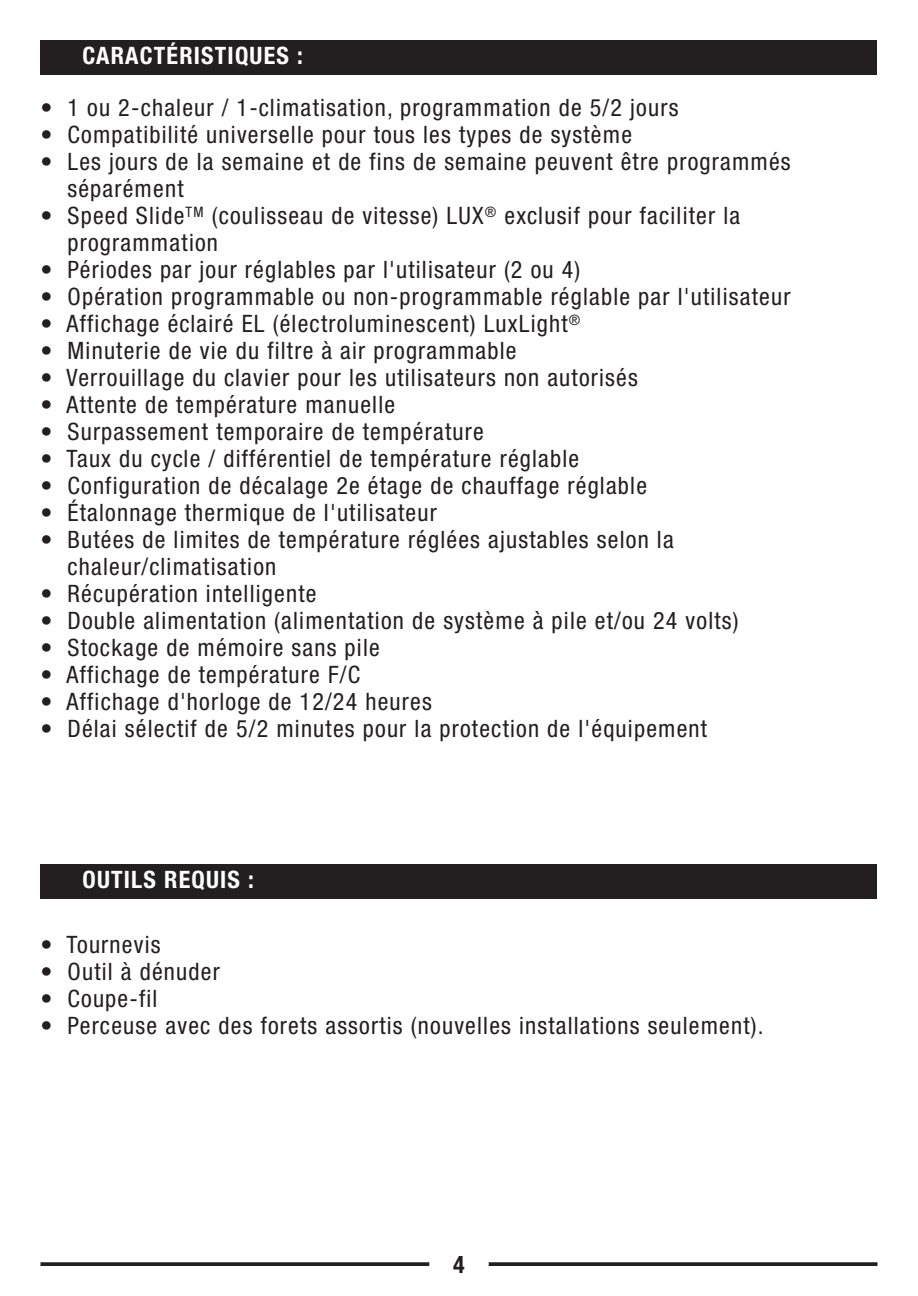
<style>
.page{position:relative;width:918px;height:1296px;background:#fff}
.page>*{position:absolute;margin:0;border:0;box-sizing:border-box;transform-origin:0 0}
.t1{font:condensed 24px/27px "Helvetica Neue LT Std";letter-spacing:.05em;color:#231f20}
.t2{font:700 condensed 24px "Helvetica Neue LT Std";letter-spacing:.05em;color:#fff}
.t3{font:700 condensed 24px "Helvetica Neue LT Std";color:#231f20}
</style>
<div class="page">
<div style="left:40px;top:864px;width:838px;height:34px;background:#231f20"></div>
<div style="left:40px;top:40px;width:838px;height:35px;background:#231f20"></div>
<svg style="left:40px;top:1262px;width:389px;height:4px;background:#302d2e"></svg>
<svg style="left:489px;top:1262px;width:389px;height:4px;background:#302d2e"></svg>
<p class="t2" style="left:82px;top:47px;width:222px">CARACTÉRISTIQUES :</p>
<p class="t1" style="left:40px;top:96px;width:640px">• 1 ou 2-chaleur / 1-climatisation, programmation de 5/2 jours</p>
<p class="t1" style="left:41px;top:123px;width:593px">• Compatibilité universelle pour tous les types de système</p>
<p class="t1" style="left:67px;top:150px;width:725px;text-indent:-27px">• Les jours de la semaine et de fins de semaine peuvent être programmés séparément</p>
<p class="t1" style="left:68px;top:204px;width:674px;text-indent:-27px">• Speed Slide<sup>TM</sup> (coulisseau de vitesse) LUX<sup>®</sup> exclusif pour faciliter la programmation</p>
<p class="t1" style="left:41px;top:258px;width:541px">• Périodes par jour réglables par l'utilisateur (2 ou 4)</p>
<p class="t1" style="left:40px;top:285px;width:752px">• Opération programmable ou non-programmable réglable par l'utilisateur</p>
<p class="t1" style="left:40px;top:312px;width:541px">• Affichage éclairé EL (électroluminescent) LuxLight<sup>®</sup></p>
<p class="t1" style="left:40px;top:339px;width:477px">• Minuterie de vie du filtre à air programmable</p>
<p class="t1" style="left:40px;top:366px;width:599px">• Verrouillage du clavier pour les utilisateurs non autorisés</p>
<p class="t1" style="left:40px;top:393px;width:356px">• Attente de température manuelle</p>
<p class="t1" style="left:40px;top:420px;width:445px">• Surpassement temporaire de température</p>
<p class="t1" style="left:40px;top:447px;width:540px">• Taux du cycle / différentiel de température réglable</p>
<p class="t1" style="left:40px;top:474px;width:608px">• Configuration de décalage 2e étage de chauffage réglable</p>
<p class="t1" style="left:40px;top:501px;width:398px">• Étalonnage thermique de l'utilisateur</p>
<p class="t1" style="left:67px;top:528px;width:608px;text-indent:-27px">• Butées de limites de température réglées ajustables selon la chaleur/climatisation</p>
<p class="t1" style="left:40px;top:582px;width:277px">• Récupération intelligente</p>
<p class="t1" style="left:40px;top:609px;width:700px">• Double alimentation (alimentation de système à pile et/ou 24 volts)</p>
<p class="t1" style="left:41px;top:636px;width:341px">• Stockage de mémoire sans pile</p>
<p class="t1" style="left:41px;top:663px;width:321px">• Affichage de température F/C</p>
<p class="t1" style="left:41px;top:690px;width:393px">• Affichage d'horloge de 12/24 heures</p>
<p class="t1" style="left:41px;top:717px;width:668px">• Délai sélectif de 5/2 minutes pour la protection de l'équipement</p>
<p class="t2" style="left:82px;top:871px;width:173px">OUTILS REQUIS :</p>
<p class="t1" style="left:41px;top:933px;width:122px">• Tournevis</p>
<p class="t1" style="left:41px;top:960px;width:181px">• Outil à dénuder</p>
<p class="t1" style="left:41px;top:987px;width:119px">• Coupe-fil</p>
<p class="t1" style="left:41px;top:1014px;width:725px">• Perceuse avec des forets assortis (nouvelles installations seulement).</p>
<p class="t3" style="left:453px;top:1256px;width:13px">4</p>
</div>
